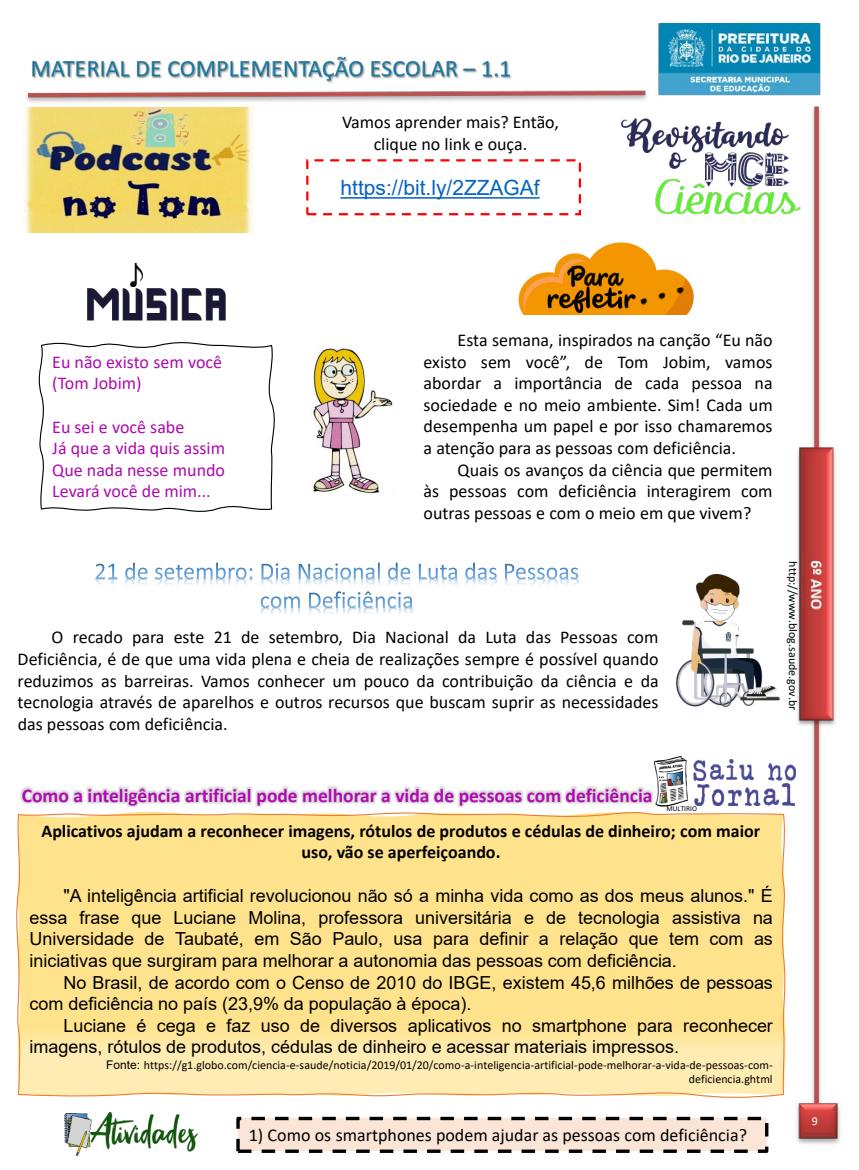
<style>
.page{position:relative;width:859px;height:1170px;background:#fff}
.page>*{position:absolute;margin:0;border:0;box-sizing:border-box;transform-origin:0 0}
.t1{font:21px "Arial";color:#0563c1}
.t2{font:700 19.5px "Calibri";color:#af09af}
.t3{font:18px/21.6px "Calibri";color:#000;text-align:justify}
.t4{font:18px/21.6px "Arial";color:#000}
.t5{font:700 18px/21.6px "Calibri";color:#000;text-align:center}
.t6{font:18px/21.6px "Calibri";color:#af09af}
.t7{font:12px/14.4px "Calibri";color:#000;text-align:right}
.t8{font:12px "Calibri";color:#fff}
.t9{font:7.5px "Calibri";color:#000}
.s1{font-family:"Arial"}
</style>
<div class="page">
<img style="left:24px;top:23px;width:816px;height:1121px">
<img style="left:705px;top:152px;width:84px;height:27px">
<img style="left:622px;top:119px;width:166px;height:33px">
<img style="left:669px;top:152px;width:18px;height:16px">
<div style="left:306px;top:159px;width:275px;height:56px;border:2px dashed #f00"></div>
<img style="left:23px;top:107px;width:230px;height:125px">
<img style="left:656px;top:179px;width:144px;height:35px">
<svg style="left:34px;top:337px;width:246px;height:180px"></svg>
<img style="left:513px;top:241px;width:185px;height:73px">
<img style="left:568px;top:266px;width:57px;height:20px">
<img style="left:543px;top:286px;width:92px;height:27px">
<img style="left:640px;top:286px;width:46px;height:19px">
<img style="left:298px;top:335px;width:101px;height:165px">
<img style="left:87px;top:288px;width:139px;height:32px">
<img style="left:131px;top:263px;width:12px;height:23px">
<img style="left:80px;top:578px;width:519px;height:21px">
<img style="left:245px;top:607px;width:154px;height:21px">
<img style="left:399px;top:607px;width:35px;height:21px">
<svg style="left:216px;top:562px;width:259px;height:17px"></svg>
<svg style="left:309px;top:591px;width:92px;height:17px"></svg>
<svg style="left:16px;top:808px;width:772px;height:290px;background:#fee495"></svg>
<img style="left:654px;top:756px;width:34px;height:50px">
<img style="left:694px;top:783px;width:101px;height:22px">
<img style="left:693px;top:759px;width:102px;height:21px">
<img style="left:16px;top:773px;width:621px;height:49px">
<img style="left:637px;top:773px;width:35px;height:49px">
<div style="left:238px;top:1118px;width:529px;height:33px;background:#fbe5d6"></div>
<div style="left:236px;top:1116px;width:532px;height:36px;border:3px dashed #000"></div>
<img style="left:65px;top:1113px;width:25px;height:43px">
<img style="left:90px;top:1112px;width:107px;height:38px">
<img style="left:667px;top:574px;width:126px;height:137px">
<svg style="left:340px;top:197px;width:200px;height:2px"></svg>
<p class="t3" style="left:342px;top:111px;width:218px;text-align:center">Vamos aprender mais? Então, clique no link e ouça.</p>
<p class="t1" style="left:340px;top:173px;width:201px">https://bit.ly/2ZZAGAf</p>
<p class="t6" style="left:52px;top:350px;width:171px">Eu não existo sem você (Tom Jobim)</p>
<p class="t6" style="left:52px;top:415px;width:174px">Eu sei e você sabe<br>Já que a vida quis assim<br>Que nada nesse mundo<br>Levará você de mim...</p>
<p class="t3" style="left:424px;top:329px;width:351px;text-indent:34px">Esta semana, inspirados na canção “Eu não existo sem você”, de Tom Jobim, vamos abordar a importância de cada pessoa na sociedade e no meio ambiente. Sim! Cada um desempenha um papel e por isso chamaremos a atenção para as pessoas com deficiência.</p>
<p class="t3" style="left:424px;top:458px;width:351px;text-indent:34px">Quais os avanços da ciência que permitem às pessoas com deficiência interagirem com outras pessoas e com o meio em que vivem?</p>
<p class="t3" style="left:18px;top:626px;width:643px;text-indent:34px">O recado para este 21 de setembro, Dia Nacional da Luta das Pessoas com Deficiência, é de que uma vida plena e cheia de realizações sempre é possível quando reduzimos as barreiras. Vamos conhecer um pouco da contribuição da ciência e da tecnologia através de aparelhos e outros recursos que buscam suprir as necessidades das pessoas com deficiência.</p>
<p class="t7" style="left:801px;top:561px;width:150px;rotate:90deg">http://www.blog.saude.gov.br</p>
<p class="t2" style="left:22px;top:781px;width:632px">Como a inteligência artificial pode melhorar a vida de pessoas com deficiência</p>
<p class="t9" style="left:666px;top:803px;width:32px">MULTIRIO</p>
<p class="t5" style="left:41px;top:819px;width:720px">Aplicativos ajudam a reconhecer imagens, rótulos de produtos e cédulas de dinheiro; com maior uso, vão se aperfeiçoando.</p>
<p class="t4" style="left:29px;top:884px;width:745px;text-align:justify;text-indent:34px">"A inteligência artificial revolucionou não só a minha vida como as dos meus alunos." É essa frase que Luciane Molina, professora universitária e de tecnologia assistiva na Universidade de Taubaté, em São Paulo, usa para definir a relação que tem com as iniciativas que surgiram para melhorar a autonomia das pessoas com deficiência.</p>
<p class="t4" style="left:29px;top:971px;width:745px;text-indent:34px">No Brasil, de acordo com o Censo de 2010 do IBGE, existem 45,6 milhões de pessoas com deficiência no país (23,9% da população à época).</p>
<p class="t4" style="left:30px;top:1014px;width:745px;text-indent:34px">Luciane é cega e faz uso de diversos aplicativos no smartphone para reconhecer imagens, rótulos de produtos, cédulas de dinheiro e acessar materiais impressos.</p>
<p class="t7" style="left:106px;top:1057px;width:668px"><span class="s1">Fonte:</span> https://g1.globo.com/ciencia-e-saude/noticia/2019/01/20/como-a-inteligencia-artificial-pode-melhorar-a-vida-de-pessoas-com&shy;deficiencia.ghtml</p>
<p class="t3" style="left:249px;top:1123px;width:500px">1) Como os smartphones podem ajudar as pessoas com deficiência?</p>
<p class="t8" style="left:812px;top:1112px;width:8px">9</p>
</div>
